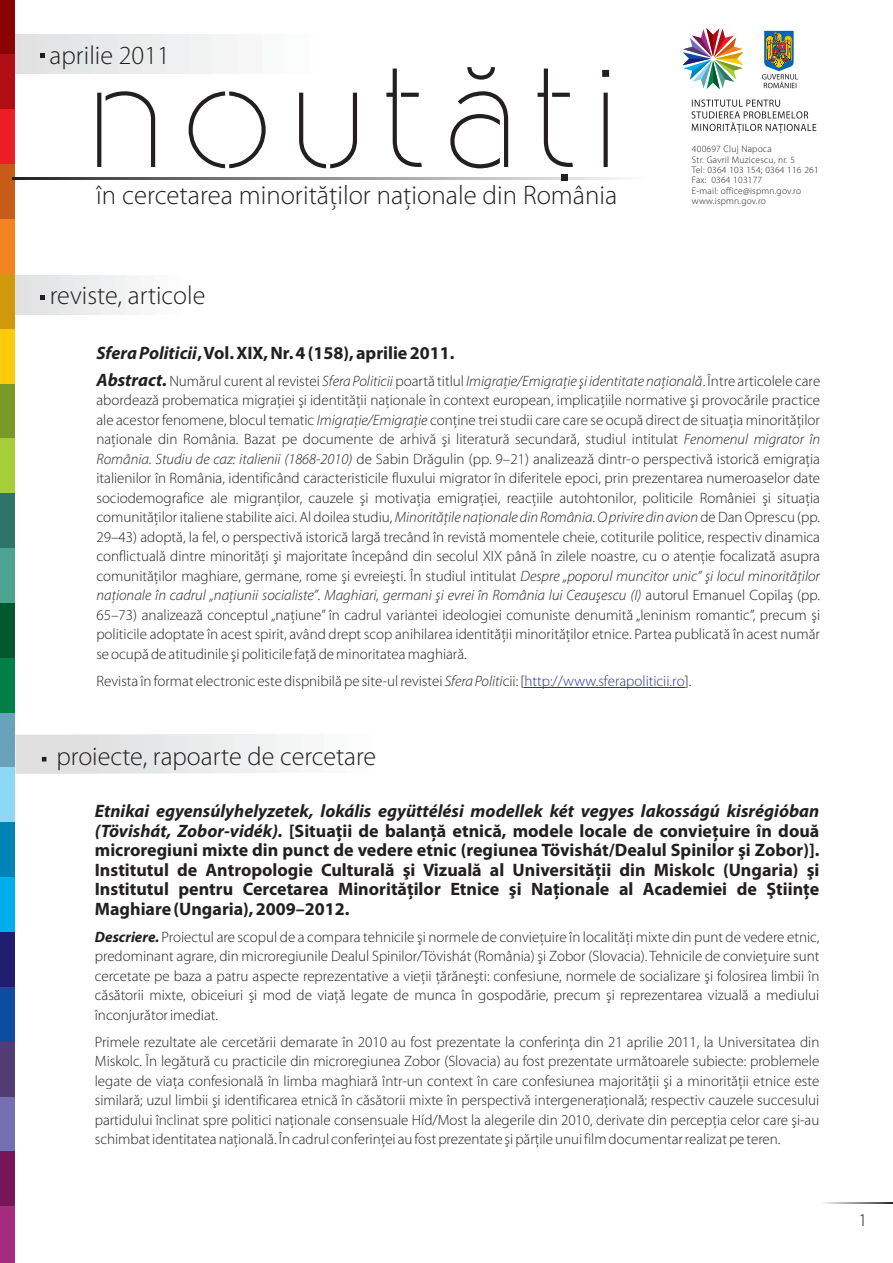
<style>
.page{position:relative;width:893px;height:1263px;background:#fff}
.page>*{position:absolute;margin:0;border:0;box-sizing:border-box;transform-origin:0 0}
.t1{font:300 26.85px "Myriad Pro";color:#231f20}
.t2{font:300 26.25px "Myriad Pro";color:#231f20}
.t3{font:300 26.1px "Myriad Pro";color:#231f20}
.t4{font:700 18px/19.5px "Myriad Pro";color:#231f20;text-align:justify}
.t5{font:300 18px "Myriad Pro";color:#231f20}
.t6{font:300 15px/19.5px "Myriad Pro";color:#231f20;text-align:justify}
.t7{font:300 9.45px/10.4px "Myriad Pro";letter-spacing:.02em;color:#231f20}
.s1{font-style:italic}
.s2{font-weight:700;font-style:italic;font-size:18px}
.s3{color:#2d3291}
.s4{font-weight:700;font-style:italic}
</style>
<div class="page">
<hr style="left:524px;top:687px;width:161px;height:1px;background:#2d3291">
<img style="left:682px;top:28px;width:61px;height:61px">
<svg style="left:691px;top:100px;width:125px;height:33px"></svg>
<svg style="left:762px;top:31px;width:36px;height:57px"></svg>
<div style="left:15px;top:275px;width:172px;height:39px;background:linear-gradient(to right,#dfe0e1,#fdfefe)"></div>
<svg style="left:40px;top:295px;width:5px;height:5px"></svg>
<div style="left:13px;top:35px;width:309px;height:39px;background:linear-gradient(to right,#dee0e0,#feffff)"></div>
<div style="left:0;top:0;width:15px;height:56px;background:#8b0202"></div>
<div style="left:0;top:55px;width:15px;height:56px;background:#b00d15"></div>
<div style="left:0;top:109px;width:15px;height:57px;background:#ee1d23"></div>
<div style="left:0;top:164px;width:15px;height:57px;background:#c85b18"></div>
<div style="left:0;top:219px;width:15px;height:57px;background:#f58220"></div>
<div style="left:0;top:274px;width:15px;height:57px;background:#d0990c"></div>
<div style="left:0;top:329px;width:15px;height:56px;background:#feca0a"></div>
<div style="left:0;top:384px;width:15px;height:56px;background:#799a27"></div>
<div style="left:0;top:438px;width:15px;height:57px;background:#a6ce39"></div>
<div style="left:0;top:493px;width:15px;height:57px;background:#2f7468"></div>
<div style="left:0;top:548px;width:15px;height:57px;background:#4ca391"></div>
<div style="left:0;top:603px;width:15px;height:57px;background:#00582c"></div>
<div style="left:0;top:658px;width:15px;height:56px;background:#007f46"></div>
<div style="left:0;top:713px;width:15px;height:56px;background:#69a2bb"></div>
<div style="left:0;top:768px;width:15px;height:56px;background:#8dd7f7"></div>
<div style="left:0;top:822px;width:15px;height:57px;background:#0083b6"></div>
<div style="left:0;top:877px;width:15px;height:57px;background:#00aeef"></div>
<div style="left:0;top:932px;width:15px;height:57px;background:#201c70"></div>
<div style="left:0;top:987px;width:15px;height:56px;background:#0d4da1"></div>
<div style="left:0;top:1042px;width:15px;height:56px;background:#513d73"></div>
<div style="left:0;top:1097px;width:15px;height:56px;background:#756fb3"></div>
<div style="left:0;top:1151px;width:15px;height:57px;background:#761658"></div>
<div style="left:0;top:1206px;width:15px;height:57px;background:#a42c7e"></div>
<svg style="left:824px;top:1202px;width:69px;height:1px"></svg>
<svg style="left:12px;top:178px;width:612px;height:1px"></svg>
<svg style="left:97px;top:67px;width:512px;height:101px"></svg>
<div style="left:561px;top:175px;width:7px;height:6px;background:#231f20"></div>
<svg style="left:40px;top:53px;width:5px;height:4px"></svg>
<svg style="left:15px;top:734px;width:277px;height:40px"></svg>
<h2 class="t2" style="left:50px;top:45px;width:122px">aprilie 2011</h2>
<h1 class="t1" style="left:96px;top:184px;width:522px">în cercetarea minorităţilor naţionale din România</h1>
<h2 class="t2" style="left:50px;top:284px;width:157px">reviste, articole</h2>
<p class="t7" style="left:692px;top:145px;width:128px">400697 Cluj Napoca<br>Str. Gavril Muzicescu, nr. 5<br>Tel: 0364 103 154; 0364 116 261<br>Fax: 0364 103177<br>E-mail: office@ispmn.gov.ro www.ispmn.gov.ro</p>
<p class="t4" style="left:96px;top:344px;width:360px"><span class="s1">Sfera Politicii</span>, Vol. XIX, Nr. 4 (158), aprilie 2011.</p>
<p class="t6" style="left:96px;top:372px;width:725px"><span class="s2">Abstract.</span> Numărul curent al revistei <span class="s1">Sfera Politicii</span> poartă titlul <span class="s1">Imigraţie/Emigraţie şi identitate naţională</span>. Între articolele care abordează probematica migraţiei şi identităţii naţionale în context european, implicaţiile normative şi provocările practice ale acestor fenomene, blocul tematic <span class="s1">Imigraţie/Emigraţie</span> conţine trei studii care care se ocupă direct de situaţia minorităţilor naţionale din România. Bazat pe documente de arhivă şi literatură secundară, studiul intitulat <span class="s1">Fenomenul migrator în România. Studiu de caz: italienii (1868-2010)</span> de Sabin Drăgulin (pp. 9–21) analizează dintr-o perspectivă istorică emigraţia italienilor în România, identificând caracteristicile fluxului migrator în diferitele epoci, prin prezentarea numeroaselor date sociodemografice ale migranţilor, cauzele şi motivaţia emigraţiei, reacţiile autohtonilor, politicile României şi situaţia comunităţilor italiene stabilite aici. Al doilea studiu, <span class="s1">Minorităţile naţionale din România. O privire din avion</span> de Dan Oprescu (pp.<br>29–43) adoptă, la fel, o perspectivă istorică largă trecând în revistă momentele cheie, cotiturile politice, respectiv dinamica conflictuală dintre minorităţi şi majoritate începând din secolul XIX până în zilele noastre, cu o atenţie focalizată asupra comunităţilor maghiare, germane, rome şi evreieşti. În studiul intitulat <span class="s1">Despre „poporul muncitor unic” şi locul minorităţilor naţionale în cadrul „naţiunii socialiste”. Maghiari, germani şi evrei în România lui Ceauşescu (I)</span> autorul Emanuel Copilaş (pp.<br>65–73) analizează conceptul „naţiune” în cadrul variantei ideologiei comuniste denumită „leninism romantic”, precum şi politicile adoptate în acest spirit, având drept scop anihilarea identităţii minorităţilor etnice. Partea publicată în acest număr se ocupă de atitudinile şi politicile faţă de minoritatea maghiară.</p>
<p class="t6" style="left:96px;top:672px;width:597px">Revista în format electronic este dispnibilă pe site-ul revistei <span class="s1">Sfera Politi</span>cii: [<span class="s3">http://www.sferapoliticii.ro</span>].</p>
<h3 class="t3" style="left:56px;top:746px;width:321px">proiecte, rapoarte de cercetare</h3>
<p class="t4" style="left:95px;top:803px;width:726px"><span class="s1">Etnikai egyensúlyhelyzetek, lokális együttélési modellek két vegyes lakosságú kisrégióban (Tövishát, Zobor-vidék).</span> [Situaţii de balanţă etnică, modele locale de convieţuire în două microregiuni mixte din punct de vedere etnic (regiunea Tövishát/Dealul Spinilor şi Zobor)].<br>Institutul de Antropologie Culturală şi Vizuală al Universităţii din Miskolc (Ungaria) şi Institutul pentru Cercetarea Minorităţilor Etnice şi Naţionale al Academiei de Ştiinţe Maghiare (Ungaria),2009–2012.</p>
<p class="t6" style="left:95px;top:928px;width:726px"><span class="s4">Descriere.</span> Proiectul are scopul de a compara tehnicile şi normele de convieţuire în localităţi mixte din punt de vedere etnic, predominant agrare, din microregiunile Dealul Spinilor/Tövishát (România) şi Zobor (Slovacia). Tehnicile de convieţuire sunt cercetate pe baza a patru aspecte reprezentative a vieţii ţărăneşti: confesiune, normele de socializare şi folosirea limbii în căsătorii mixte, obiceiuri şi mod de viaţă legate de munca în gospodărie, precum şi reprezentarea vizuală a mediului înconjurător imediat.</p>
<p class="t6" style="left:95px;top:1033px;width:726px">Primele rezultate ale cercetării demarate în 2010 au fost prezentate la conferinţa din 21 aprilie 2011, la Universitatea din Miskolc. În legătură cu practicile din microregiunea Zobor (Slovacia) au fost prezentate următoarele subiecte: problemele legate de viaţa confesională în limba maghiară într-un context în care confesiunea majorităţii şi a minorităţii etnice este similară; uzul limbii şi identificarea etnică în căsătorii mixte în perspectivă intergeneraţională; respectiv cauzele succesului partidului înclinat spre politici naţionale consensuale Híd/Most la alegerile din 2010, derivate din percepţia celor care şi-au schimbat identitatea naţională. În cadrul conferinţei au fost prezentate şi părţile unui film documentar realizat pe teren.</p>
<p class="t5" style="left:858px;top:1213px;width:10px">1</p>
</div>
